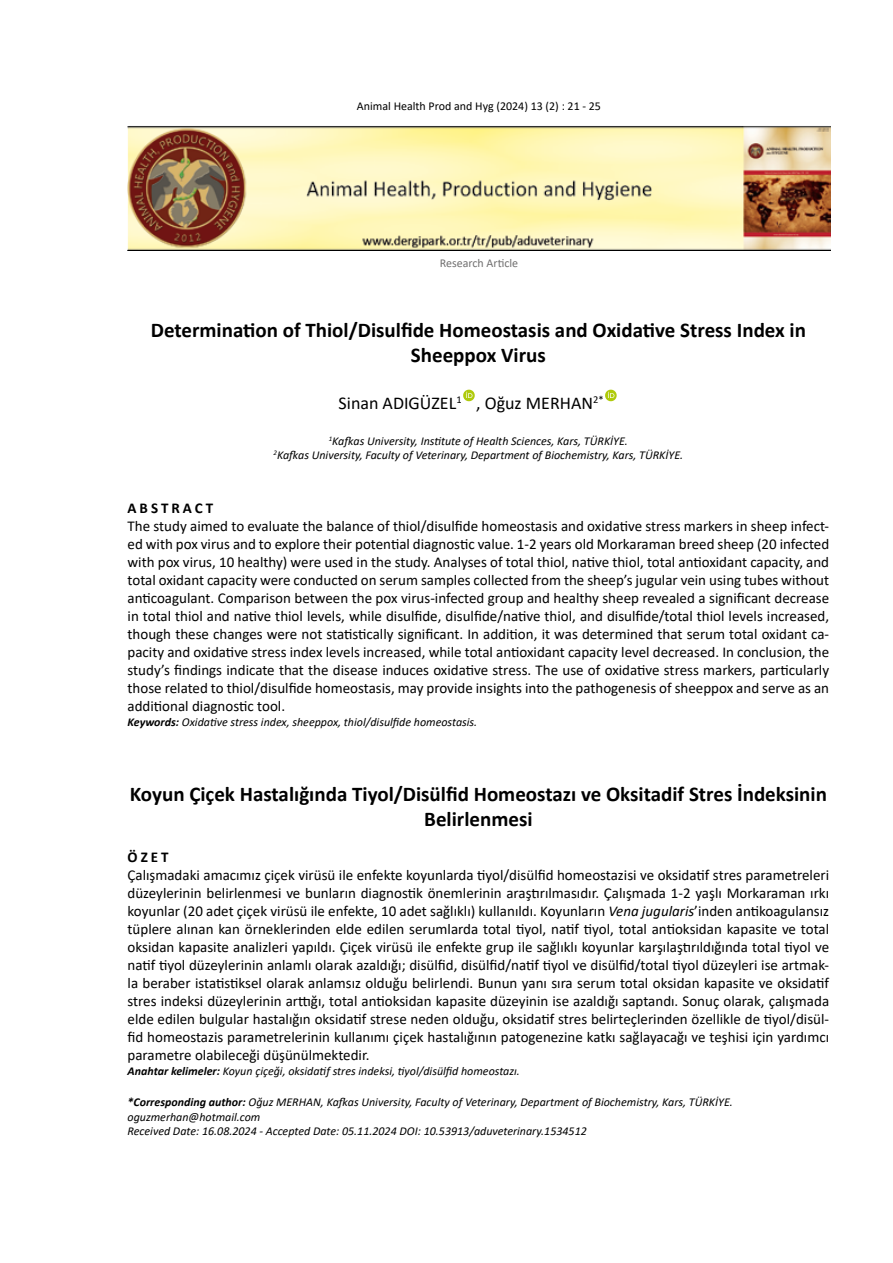
<style>
.page{position:relative;width:893px;height:1263px;background:#fff}
.page>*{position:absolute;margin:0;border:0;box-sizing:border-box;transform-origin:0 0}
.t1{font:700 21px/25.2px "Calibri";color:#000;text-align:center}
.t2{font:18px "Calibri";color:#000}
.t3{font:15px/18px "Calibri";color:#000;text-align:justify}
.t4{font:700 15px "Calibri";letter-spacing:.2em;color:#000}
.t5{font:italic 12px/14.4px "Calibri";color:#000;text-align:center}
.t6{font:12px "Calibri";color:#000}
.t7{font:12px "Calibri";color:#706f6f}
.s1{font-weight:700}
.s2{font-style:italic}
</style>
<div class="page">
<svg style="left:463px;top:390px;width:12px;height:11px"></svg>
<svg style="left:605px;top:390px;width:12px;height:11px"></svg>
<img style="left:128px;top:126px;width:702px;height:124px">
<p class="t6" style="left:357px;top:98px;width:246px">Animal Health Prod and Hyg (2024) 13 (2) : 21 - 25</p>
<p class="t7" style="left:440px;top:255px;width:80px">Research Article</p>
<h1 class="t1" style="left:151px;top:317px;width:657px">Determination of Thiol/Disulfide Homeostasis and Oxidative Stress Index in<br>Sheeppox Virus</h1>
<p class="t2" style="left:339px;top:390px;width:266px">Sinan ADIGÜZEL<sup>1</sup> , Oğuz MERHAN<sup>2*</sup></p>
<p class="t5" style="left:273px;top:433px;width:411px"><sup>1</sup>Kafkas University, Institute of Health Sciences, Kars, TÜRKİYE.<br><sup>2</sup>Kafkas University, Faculty of Veterinary, Department of Biochemistry, Kars, TÜRKİYE.</p>
<p class="t4" style="left:128px;top:497px;width:87px">ABSTRACT</p>
<p class="t3" style="left:128px;top:517px;width:703px">The study aimed to evaluate the balance of thiol/disulfide homeostasis and oxidative stress markers in sheep infect&shy;ed with pox virus and to explore their potential diagnostic value. 1-2 years old Morkaraman breed sheep (20 infected with pox virus, 10 healthy) were used in the study. Analyses of total thiol, native thiol, total antioxidant capacity, and total oxidant capacity were conducted on serum samples collected from the sheep’s jugular vein using tubes without anticoagulant. Comparison between the pox virus-infected group and healthy sheep revealed a significant decrease in total thiol and native thiol levels, while disulfide, disulfide/native thiol, and disulfide/total thiol levels increased, though these changes were not statistically significant. In addition, it was determined that serum total oxidant ca&shy;pacity and oxidative stress index levels increased, while total antioxidant capacity level decreased. In conclusion, the study’s findings indicate that the disease induces oxidative stress. The use of oxidative stress markers, particularly those related to thiol/disulfide homeostasis, may provide insights into the pathogenesis of sheeppox and serve as an additional diagnostic tool.</p>
<p class="t5" style="left:128px;top:714px;width:351px"><span class="s1">Keywords:</span> Oxidative stress index, sheeppox, thiol/disulfide homeostasis.</p>
<h1 class="t1" style="left:130px;top:781px;width:699px">Koyun Çiçek Hastalığında Tiyol/Disülfid Homeostazı ve Oksitadif Stres İndeksinin<br>Belirlenmesi</h1>
<p class="t4" style="left:128px;top:847px;width:43px">ÖZET</p>
<p class="t3" style="left:128px;top:866px;width:703px">Çalışmadaki amacımız çiçek virüsü ile enfekte koyunlarda tiyol/disülfid homeostazisi ve oksidatif stres parametreleri düzeylerinin belirlenmesi ve bunların diagnostik önemlerinin araştırılmasıdır. Çalışmada 1-2 yaşlı Morkaraman ırkı koyunlar (20 adet çiçek virüsü ile enfekte, 10 adet sağlıklı) kullanıldı. Koyunların <span class="s2">Vena jugularis</span>’inden antikoagulansız tüplere alınan kan örneklerinden elde edilen serumlarda total tiyol, natif tiyol, total antioksidan kapasite ve total oksidan kapasite analizleri yapıldı. Çiçek virüsü ile enfekte grup ile sağlıklı koyunlar karşılaştırıldığında total tiyol ve natif tiyol düzeylerinin anlamlı olarak azaldığı; disülfid, disülfid/natif tiyol ve disülfid/total tiyol düzeyleri ise artmak&shy;la beraber istatistiksel olarak anlamsız olduğu belirlendi. Bunun yanı sıra serum total oksidan kapasite ve oksidatif stres indeksi düzeylerinin arttığı, total antioksidan kapasite düzeyinin ise azaldığı saptandı. Sonuç olarak, çalışmada elde edilen bulgular hastalığın oksidatif strese neden olduğu, oksidatif stres belirteçlerinden özellikle de tiyol/disül&shy;fid homeostazis parametrelerinin kullanımı çiçek hastalığının patogenezine katkı sağlayacağı ve teşhisi için yardımcı parametre olabileceği düşünülmektedir.</p>
<p class="t5" style="left:128px;top:1063px;width:394px"><span class="s1">Anahtar kelimeler:</span> Koyun çiçeği, oksidatif stres indeksi, tiyol/disülfid homeostazı.</p>
<p class="t5" style="left:128px;top:1095px;width:607px;text-align:left"><span class="s1">*Corresponding author:</span> Oğuz MERHAN, Kafkas University, Faculty of Veterinary, Department of Biochemistry, Kars, TÜRKİYE. oguzmerhan@hotmail.com<br>Received Date: 16.08.2024 - Accepted Date: 05.11.2024 DOI: 10.53913/aduveterinary.1534512</p>
</div>
